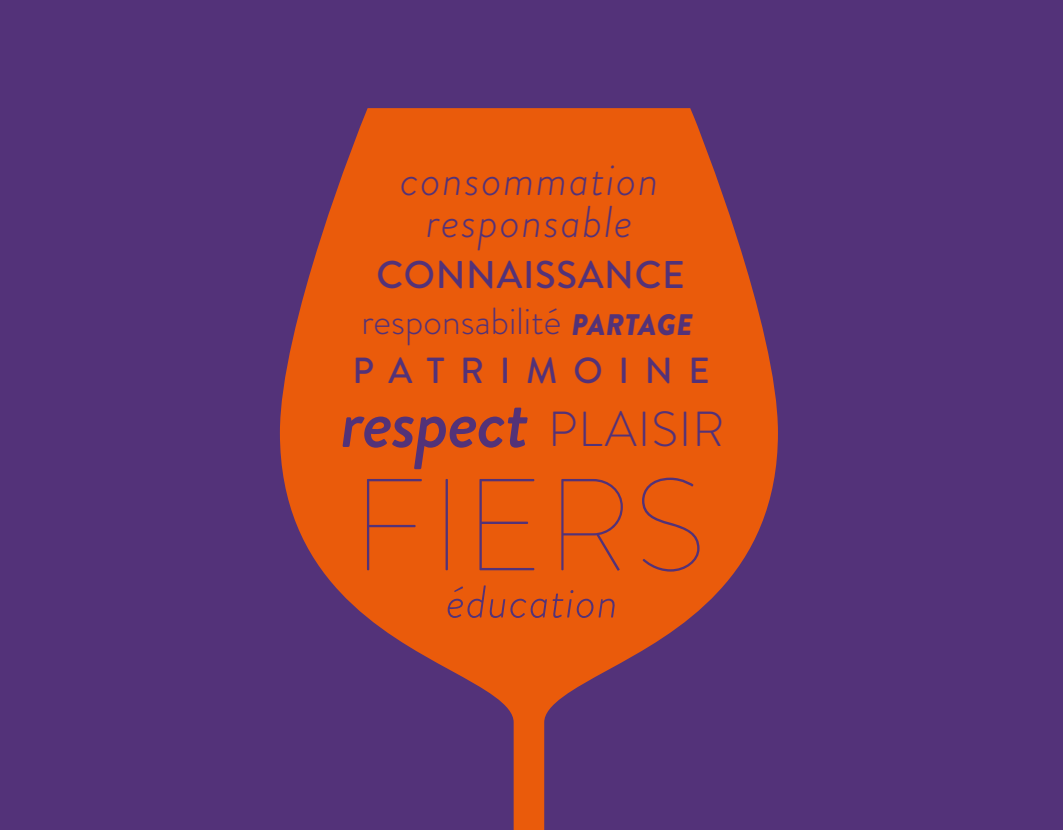
<style>
.page{position:relative;width:1063px;height:830px;background:#fff}
.page>*{position:absolute;margin:0;border:0;box-sizing:border-box;transform-origin:0 0}
.t1{font:100 130.35px "Brandon Grotesque";letter-spacing:.02em;color:#533278}
.t2{font:italic 500 74.1px "Brandon Grotesque";letter-spacing:-.02em;color:#533278}
.t3{font:300 49.05px "Brandon Grotesque";letter-spacing:.02em;color:#533278}
.t4{font:italic 300 44.55px/41.5px "Brandon Grotesque";letter-spacing:.035em;color:#533278;text-align:center}
.t5{font:500 38.55px "Brandon Grotesque";letter-spacing:.02em;color:#533278}
.t6{font:300 37.8px "Brandon Grotesque";color:#533278}
.t7{font:500 36.3px "Brandon Grotesque";letter-spacing:.43em;color:#533278}
.t8{font:italic 900 29.7px "Brandon Grotesque";letter-spacing:.015em;color:#533278}
</style>
<div class="page">
<div style="left:0;top:0;width:1063px;height:829px;background:#533279"></div>
<svg style="left:280px;top:108px;width:498px;height:721px;fill:#ea5b0b"></svg>
<svg style="left:448px;top:585px;width:99px;height:32px;background:#d2541b"></svg>
<svg style="left:553px;top:589px;width:40px;height:28px"></svg>
<svg style="left:599px;top:598px;width:16px;height:19px"></svg>
<p class="t4" style="left:400px;top:159px;width:260px">consommation responsable</p>
<p class="t5" style="left:376px;top:248px;width:310px">CONNAISSANCE</p>
<p class="t8" style="left:572px;top:302px;width:122px">PARTAGE</p>
<p class="t6" style="left:361px;top:295px;width:201px">responsabilité</p>
<p class="t7" style="left:353px;top:345px;width:359px">PATRIMOINE</p>
<h2 class="t2" style="left:341px;top:370px;width:190px">respect</h2>
<h1 class="t1" style="left:352px;top:436px;width:355px">FIERS</h1>
<p class="t3" style="left:548px;top:396px;width:178px">PLAISIR</p>
</div>
